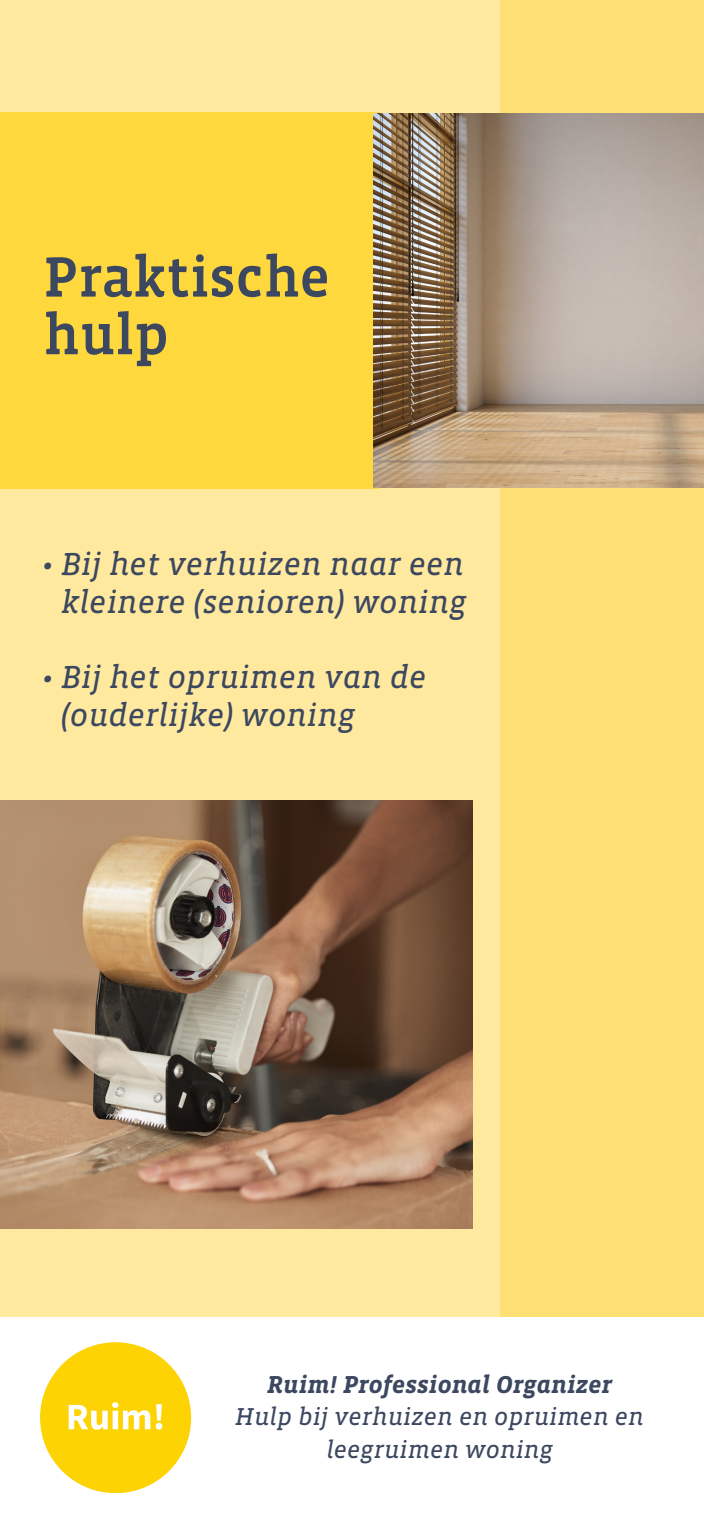
<style>
.page{position:relative;width:704px;height:1523px;background:#fff}
.page>*{position:absolute;margin:0;border:0;box-sizing:border-box;transform-origin:0 0}
.t1{font:500 57.81px/57.6px "Vista Slab OTCE";color:#3c4760}
.t2{font:italic 32.5px/38.1px "Vista Slab OTCE";color:#3c4760;text-align:center}
.t3{font:italic 25px/32.5px "Vista Slab OTCE";color:#3c4760;text-align:center}
.t4{font:italic 700 25px "Vista Slab OTCE";color:#3c4760}
</style>
<div class="page">
<div style="left:0;top:0;width:703px;height:1316px;background:#ffe99e"></div>
<div style="left:0;top:112px;width:378px;height:377px;background:#ffd83e"></div>
<svg style="left:40px;top:1342px;width:151px;height:150px"></svg>
<div style="left:500px;top:0;width:203px;height:1316px;background:#ffe075"></div>
<img style="left:0;top:801px;width:472px;height:427px">
<img style="left:373px;top:113px;width:330px;height:375px">
<h1 class="t1" style="left:43px;top:248px;width:287px">Praktische hulp</h1>
<p class="t2" style="left:42px;top:544px;width:425px">• Bij het verhuizen naar een kleinere (senioren) woning</p>
<p class="t2" style="left:61px;top:657px;width:367px;text-align:left;text-indent:-19px">• Bij het opruimen van de (ouderlijke) woning</p>
<p class="t4" style="left:267px;top:1370px;width:346px">Ruim! Professional Organizer</p>
<p class="t3" style="left:235px;top:1400px;width:410px">Hulp bij verhuizen en opruimen en leegruimen woning</p>
</div>
